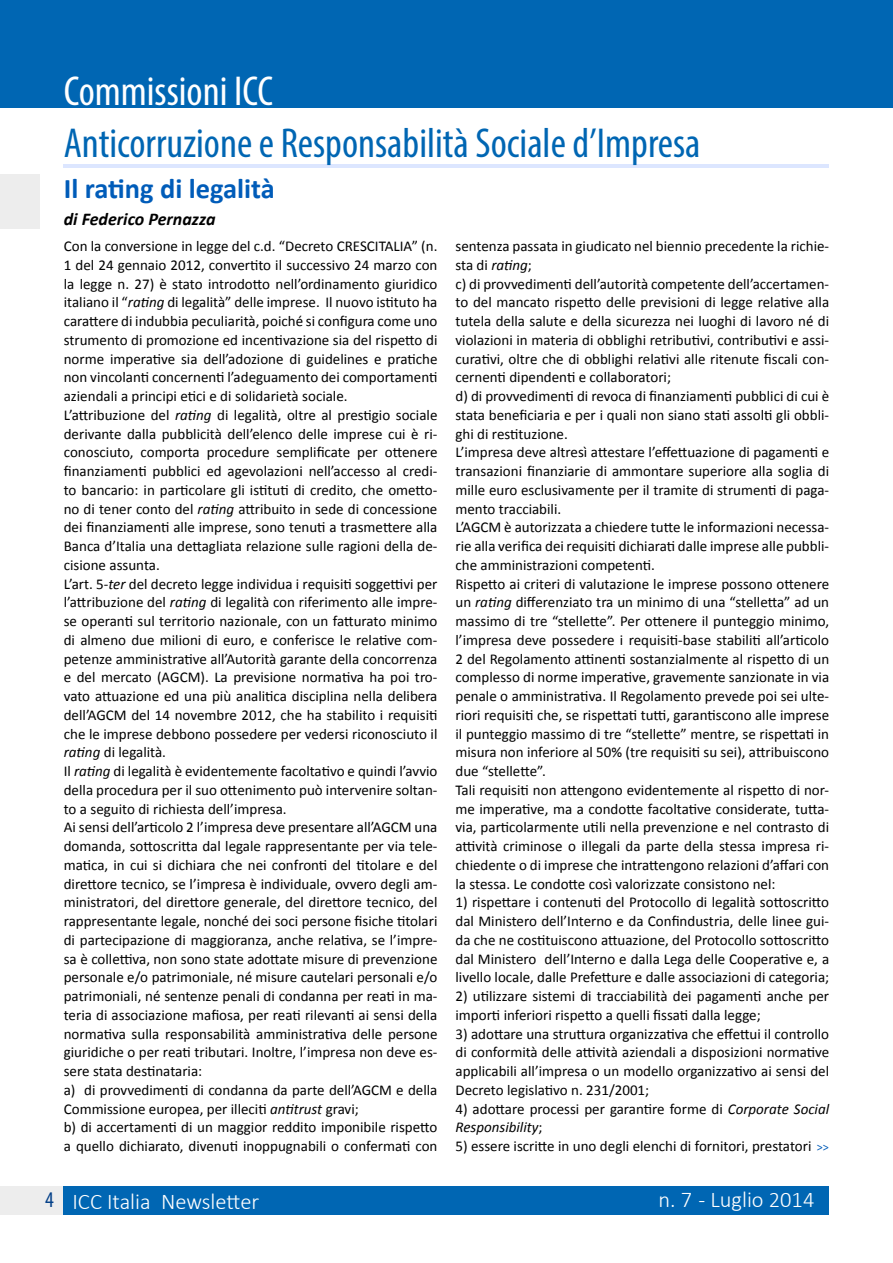
<style>
.page{position:relative;width:893px;height:1263px;background:#fff}
.page>*{position:absolute;margin:0;border:0;box-sizing:border-box;transform-origin:0 0}
.t1{font:condensed 42px "Myriad Pro";color:#0066b3}
.t2{font:condensed 42px "Myriad Pro";color:#fff}
.t3{font:700 28.5px "Calibri";color:#005cb9}
.t4{font:300 22.5px "Calibri";color:#fff}
.t5{font:condensed 22.5px "Myriad Pro";color:#023f88}
.t6{font:italic 700 18px "Calibri";color:#000}
.t7{font:15px/18.8px "Calibri";color:#000}
.s1{font-style:italic}
.s2{font-size:12px;color:#005cb9}
</style>
<div class="page">
<div style="left:0;top:1187px;width:64px;height:28px;background:#ededed"></div>
<div style="left:64px;top:1187px;width:765px;height:28px;background:#0066b3"></div>
<div style="left:0;top:0;width:893px;height:107px;background:#0066b3"></div>
<hr style="left:64px;top:164px;width:765px;height:4px;background:#dce6ff">
<div style="left:0;top:175px;width:40px;height:54px;background:#ededed"></div>
<h1 class="t2" style="left:64px;top:65px;width:211px">Commissioni ICC</h1>
<h1 class="t1" style="left:64px;top:117px;width:638px">Anticorruzione e Responsabilità Sociale d’Impresa</h1>
<h2 class="t3" style="left:64px;top:171px;width:213px">Il rating di legalità</h2>
<p class="t6" style="left:64px;top:208px;width:153px">di Federico Pernazza</p>
<p class="t7" style="left:64px;top:237px;width:375px">Con la conversione in legge del c.d. “Decreto CRESCITALIA” (n.<br>1 del 24 gennaio 2012, convertito il successivo 24 marzo con la legge n. 27) è stato introdotto nell’ordinamento giuridico italiano il “<span class="s1">rating</span> di legalità” delle imprese. Il nuovo istituto ha carattere di indubbia peculiarità, poiché si configura come uno strumento di promozione ed incentivazione sia del rispetto di norme imperative sia dell’adozione di guidelines e pratiche non vincolanti concernenti l’adeguamento dei comportamenti aziendali a principi etici e di solidarietà sociale.<br>L’attribuzione del <span class="s1">rating</span> di legalità, oltre al prestigio sociale derivante dalla pubblicità dell’elenco delle imprese cui è ri&shy;conosciuto, comporta procedure semplificate per ottenere finanziamenti pubblici ed agevolazioni nell’accesso al credi&shy;to bancario: in particolare gli istituti di credito, che ometto&shy;no di tener conto del <span class="s1">rating</span> attribuito in sede di concessione dei finanziamenti alle imprese, sono tenuti a trasmettere alla Banca d’Italia una dettagliata relazione sulle ragioni della de&shy;cisione assunta.<br>L’art. 5-<span class="s1">ter</span> del decreto legge individua i requisiti soggettivi per l’attribuzione del <span class="s1">rating</span> di legalità con riferimento alle impre&shy;se operanti sul territorio nazionale, con un fatturato minimo di almeno due milioni di euro, e conferisce le relative com&shy;petenze amministrative all’Autorità garante della concorrenza e del mercato (AGCM). La previsione normativa ha poi tro&shy;vato attuazione ed una più analitica disciplina nella delibera dell’AGCM del 14 novembre 2012, che ha stabilito i requisiti che le imprese debbono possedere per vedersi riconosciuto il <span class="s1">rating</span> di legalità.<br>Il <span class="s1">rating</span> di legalità è evidentemente facoltativo e quindi l’avvio della procedura per il suo ottenimento può intervenire soltan&shy;to a seguito di richiesta dell’impresa.<br>Ai sensi dell’articolo 2 l’impresa deve presentare all’AGCM una domanda, sottoscritta dal legale rappresentante per via tele&shy;matica, in cui si dichiara che nei confronti del titolare e del direttore tecnico, se l’impresa è individuale, ovvero degli am&shy;ministratori, del direttore generale, del direttore tecnico, del rappresentante legale, nonché dei soci persone fisiche titolari di partecipazione di maggioranza, anche relativa, se l’impre&shy;sa è collettiva, non sono state adottate misure di prevenzione personale e/o patrimoniale, né misure cautelari personali e/o patrimoniali, né sentenze penali di condanna per reati in ma&shy;teria di associazione mafiosa, per reati rilevanti ai sensi della normativa sulla responsabilità amministrativa delle persone giuridiche o per reati tributari. Inoltre, l’impresa non deve es&shy;sere stata destinataria:<br>a) di provvedimenti di condanna da parte dell’AGCM e della Commissione europea, per illeciti <span class="s1">antitrust</span> gravi;<br>b) di accertamenti di un maggior reddito imponibile rispetto a quello dichiarato, divenuti inoppugnabili o confermati con</p>
<p class="t7" style="left:455px;top:237px;width:375px">sentenza passata in giudicato nel biennio precedente la richie&shy;sta di <span class="s1">rating</span>;<br>c) di provvedimenti dell’autorità competente dell’accertamen&shy;to del mancato rispetto delle previsioni di legge relative alla tutela della salute e della sicurezza nei luoghi di lavoro né di violazioni in materia di obblighi retributivi, contributivi e assi&shy;curativi, oltre che di obblighi relativi alle ritenute fiscali con&shy;cernenti dipendenti e collaboratori;<br>d) di provvedimenti di revoca di finanziamenti pubblici di cui è stata beneficiaria e per i quali non siano stati assolti gli obbli&shy;ghi di restituzione.<br>L’impresa deve altresì attestare l’effettuazione di pagamenti e transazioni finanziarie di ammontare superiore alla soglia di mille euro esclusivamente per il tramite di strumenti di paga&shy;mento tracciabili.<br>L’AGCM è autorizzata a chiedere tutte le informazioni necessa&shy;rie alla verifica dei requisiti dichiarati dalle imprese alle pubbli&shy;che amministrazioni competenti.<br>Rispetto ai criteri di valutazione le imprese possono ottenere un <span class="s1">rating</span> differenziato tra un minimo di una “stelletta” ad un massimo di tre “stellette”. Per ottenere il punteggio minimo, l’impresa deve possedere i requisiti-base stabiliti all’articolo 2 del Regolamento attinenti sostanzialmente al rispetto di un complesso di norme imperative, gravemente sanzionate in via penale o amministrativa. Il Regolamento prevede poi sei ulte&shy;riori requisiti che, se rispettati tutti, garantiscono alle imprese il punteggio massimo di tre “stellette” mentre, se rispettati in misura non inferiore al 50% (tre requisiti su sei), attribuiscono due “stellette”.<br>Tali requisiti non attengono evidentemente al rispetto di nor&shy;me imperative, ma a condotte facoltative considerate, tutta&shy;via, particolarmente utili nella prevenzione e nel contrasto di attività criminose o illegali da parte della stessa impresa ri&shy;chiedente o di imprese che intrattengono relazioni d’affari con la stessa. Le condotte così valorizzate consistono nel:</p>
<p class="t7" style="left:455px;top:893px;width:375px;text-align:justify">1) rispettare i contenuti del Protocollo di legalità sottoscritto dal Ministero dell’Interno e da Confindustria, delle linee gui&shy;da che ne costituiscono attuazione, del Protocollo sottoscritto dal Ministero dell’Interno e dalla Lega delle Cooperative e, a livello locale, dalle Prefetture e dalle associazioni di categoria;</p>
<p class="t7" style="left:455px;top:987px;width:375px">2) utilizzare sistemi di tracciabilità dei pagamenti anche per importi inferiori rispetto a quelli fissati dalla legge;</p>
<p class="t7" style="left:455px;top:1024px;width:375px;text-align:justify">3) adottare una struttura organizzativa che effettui il controllo di conformità delle attività aziendali a disposizioni normative applicabili all’impresa o un modello organizzativo ai sensi del Decreto legislativo n. 231/2001;</p>
<p class="t7" style="left:455px;top:1099px;width:375px">4) adottare processi per garantire forme di <span class="s1">Corporate Social<br>Responsibility</span>;</p>
<p class="t7" style="left:455px;top:1137px;width:375px">5) essere iscritte in uno degli elenchi di fornitori, prestatori <span class="s2">&gt;&gt;</span></p>
<h3 class="t5" style="left:45px;top:1186px;width:10px">4</h3>
<h3 class="t4" style="left:72px;top:1187px;width:188px">ICC Italia Newsletter</h3>
<h3 class="t4" style="left:659px;top:1186px;width:157px">n. 7 - Luglio 2014</h3>
</div>
